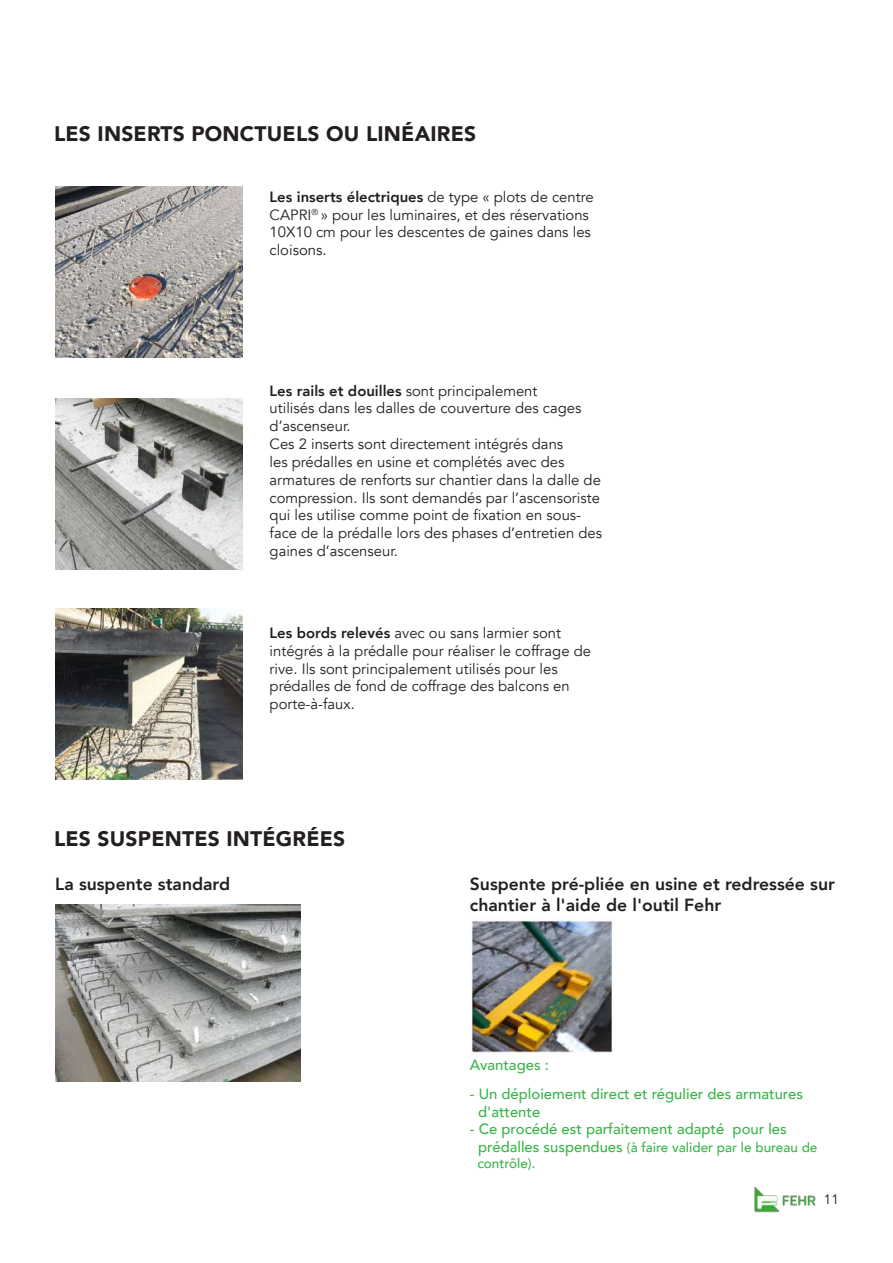
<style>
.page{position:relative;width:893px;height:1263px;background:#fff}
.page>*{position:absolute;margin:0;border:0;box-sizing:border-box;transform-origin:0 0}
.t1{font:900 21px "Avenir";letter-spacing:.01em;color:#231f20}
.t2{font:800 17.55px/21px "Avenir";color:#231f20}
.t3{font:14.85px/17.9px "Avenir";color:#231f20}
.t4{font:500 14.85px/17.9px "Avenir";color:#3ab54a}
.t5{font:500 13.5px/16.2px "Avenir";color:#3ab54a}
.t6{font:13.5px "Avenir";color:#231f20}
.s1{font-weight:800}
.s2{font-size:14.85px}
</style>
<div class="page">
<img style="left:754px;top:1186px;width:62px;height:27px">
<img style="left:55px;top:608px;width:188px;height:171px">
<img style="left:55px;top:187px;width:188px;height:170px">
<img style="left:55px;top:399px;width:188px;height:170px">
<img style="left:55px;top:904px;width:245px;height:177px">
<img style="left:471px;top:918px;width:142px;height:135px">
<h1 class="t1" style="left:54px;top:116px;width:424px">LES INSERTS PONCTUELS OU LINÉAIRES</h1>
<p class="t3" style="left:270px;top:188px;width:325px"><span class="s1">Les inserts électriques</span> de type « plots de centre CAPRI<sup>®</sup> » pour les luminaires, et des réservations 10X10 cm pour les descentes de gaines dans les cloisons.</p>
<p class="t3" style="left:270px;top:382px;width:334px"><span class="s1">Les rails et douilles</span> sont principalement<br>utilisés dans les dalles de couverture des cages d’ascenseur.<br>Ces 2 inserts sont directement intégrés dans<br>les prédalles en usine et complétés avec des armatures de renforts sur chantier dans la dalle de compression. Ils sont demandés par l’ascensoriste qui les utilise comme point de fixation en sous&shy;face de la prédalle lors des phases d’entretien des gaines d’ascenseur.</p>
<p class="t3" style="left:270px;top:624px;width:323px"><span class="s1">Les bords relevés</span> avec ou sans larmier sont intégrés à la prédalle pour réaliser le coffrage de rive. Ils sont principalement utilisés pour les prédalles de fond de coffrage des balcons en porte-à-faux.</p>
<h1 class="t1" style="left:54px;top:820px;width:293px">LES SUSPENTES INTÉGRÉES</h1>
<p class="t2" style="left:55px;top:873px;width:176px">La suspente standard</p>
<p class="t2" style="left:470px;top:873px;width:367px">Suspente pré-pliée en usine et redressée sur chantier à l'aide de l'outil Fehr</p>
<p class="t4" style="left:470px;top:1055px;width:80px">Avantages :</p>
<p class="t4" style="left:478px;top:1084px;width:326px;text-indent:-8px">- Un déploiement direct et régulier des armatures d'attente</p>
<p class="t4" style="left:470px;top:1119px;width:318px">- Ce procédé est parfaitement adapté pour les</p>
<p class="t5" style="left:477px;top:1138px;width:342px"><span class="s2">prédalles suspendues</span> (à faire valider par le bureau de contrôle).</p>
<p class="t6" style="left:824px;top:1191px;width:17px">11</p>
</div>
